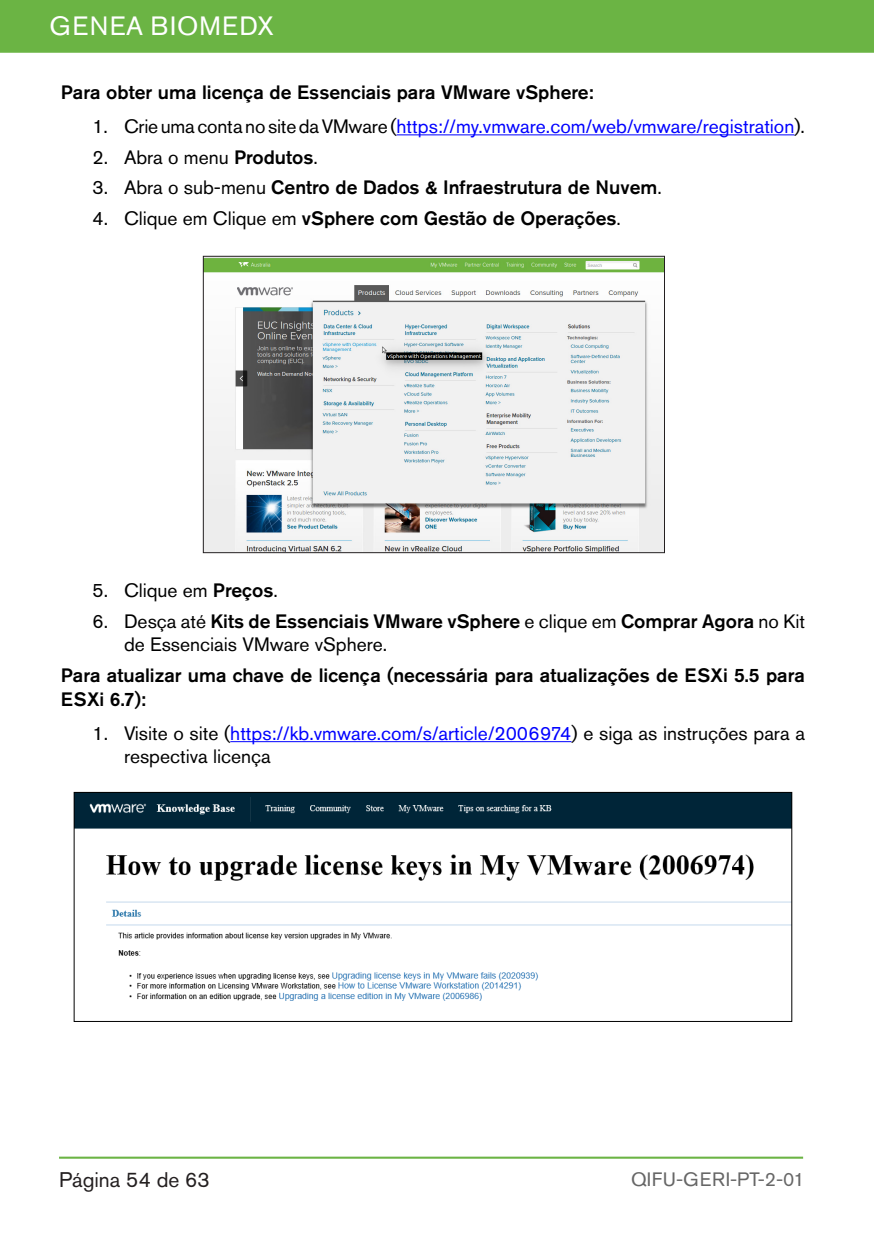
<style>
.page{position:relative;width:874px;height:1241px;background:#fff}
.page>*{position:absolute;margin:0;border:0;box-sizing:border-box;transform-origin:0 0}
.t1{font:26.25px "Akzidenz Grotesk Std";letter-spacing:.055em;color:#fff}
.t2{font:21px "Akzidenz Grotesk Std";color:#231f20}
.t3{font:500 19.25px/23.6px "Akzidenz Grotesk Std";color:#000}
.t4{font:19.25px/23.6px "Akzidenz Grotesk Std";color:#000}
.t5{font:19.25px "Akzidenz Grotesk Std";color:#00f}
.t6{font:19.25px "Akzidenz Grotesk Std";letter-spacing:.03em;color:#666}
.s1{color:#000}
.s2{font-weight:500}
.s3{font-weight:400}
.s4{color:#00f}
</style>
<div class="page">
<div style="left:0;top:0;width:873px;height:53px;background:#6bb444"></div>
<hr style="left:59px;top:1156px;width:743px;height:2px;background:#6bb444">
<hr style="left:396px;top:134px;width:398px;height:1px;background:#00f">
<hr style="left:230px;top:741px;width:341px;height:1px;background:#00f">
<img style="left:76px;top:794px;width:713px;height:207px">
<div style="left:74px;top:792px;width:717px;height:229px;border:1px solid #000"></div>
<img style="left:205px;top:258px;width:457px;height:293px">
<div style="left:203px;top:256px;width:461px;height:297px;border:1px solid #231f20"></div>
<h1 class="t1" style="left:50px;top:11px;width:225px">GENEA BIOMEDX</h1>
<p class="t3" style="left:61px;top:80px;width:534px">Para obter uma licença de Essenciais para VMware vSphere:</p>
<p class="t5" style="left:92px;top:115px;width:713px"><span class="s1">1. Crie uma conta no site da VMware (</span>https://my.vmware.com/web/vmware/registration<span class="s1">).</span></p>
<p class="t4" style="left:92px;top:145px;width:227px">2. Abra o menu <span class="s2">Produtos</span>.</p>
<p class="t3" style="left:92px;top:175px;width:570px"><span class="s3">3. Abra o sub-menu</span> Centro de Dados &amp; Infraestrutura de Nuvem<span class="s3">.</span></p>
<p class="t3" style="left:92px;top:206px;width:530px"><span class="s3">4. Clique em Clique em</span> vSphere com Gestão de Operações<span class="s3">.</span></p>
<p class="t4" style="left:92px;top:578px;width:187px">5. Clique em <span class="s2">Preços</span>.</p>
<p class="t4" style="left:124px;top:609px;width:682px;text-indent:-31px">6. Desça até <span class="s2">Kits de Essenciais VMware vSphere</span> e clique em <span class="s2">Comprar Agora</span> no Kit de Essenciais VMware vSphere.</p>
<p class="t3" style="left:61px;top:663px;width:745px">Para atualizar uma chave de licença (necessária para atualizações de ESXi 5.5 para<br>ESXi 6.7):</p>
<p class="t4" style="left:124px;top:721px;width:682px;text-indent:-31px">1. Visite o site (<span class="s4">https://kb.vmware.com/s/article/2006974</span>) e siga as instruções para a respectiva licença</p>
<p class="t2" style="left:59px;top:1167px;width:152px">Página 54 de 63</p>
<p class="t6" style="left:630px;top:1167px;width:175px">QIFU-GERI-PT-2-01</p>
</div>
